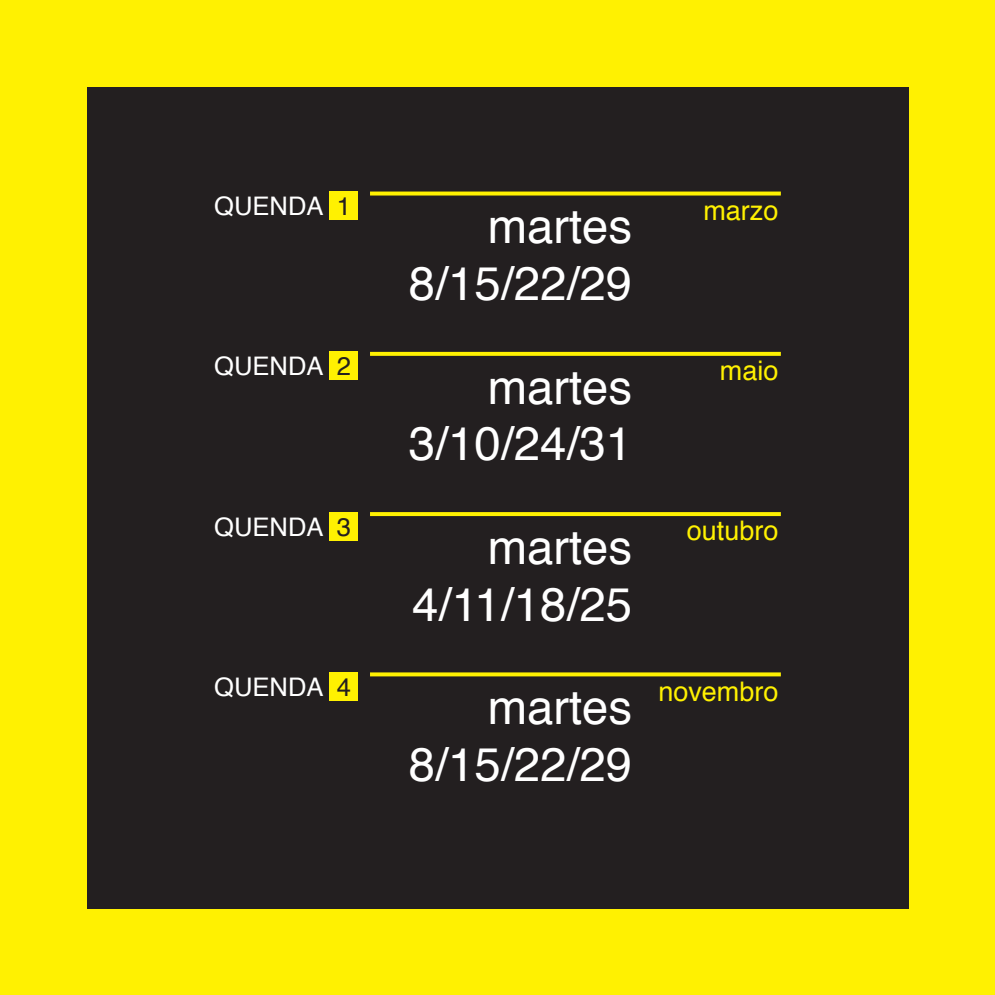
<style>
.page{position:relative;width:995px;height:995px;background:#fff101}
.page>*{position:absolute;margin:0;border:0;box-sizing:border-box;transform-origin:0 0}
.t1{font:47.25px/56.7px "Helvetica";color:#fff;text-align:right}
.t2{font:27px "Helvetica";color:#fff101}
.t3{font:25.65px "Helvetica";color:#fff}
.s1{color:#231f20}
</style>
<div class="page">
<div style="left:87px;top:87px;width:821px;height:821px;background:#231f20"></div>
<svg style="left:370px;top:192px;width:411px;height:4px;background:#e5d804"></svg>
<div style="left:330px;top:191px;width:28px;height:29px;background:#fff101"></div>
<svg style="left:370px;top:352px;width:411px;height:4px;background:#f7e902"></svg>
<div style="left:330px;top:351px;width:28px;height:29px;background:#fff101"></div>
<svg style="left:370px;top:512px;width:411px;height:4px;background:#faec01"></svg>
<div style="left:330px;top:512px;width:28px;height:28px;background:#fff101"></div>
<svg style="left:370px;top:672px;width:411px;height:4px;background:#e7da04"></svg>
<div style="left:330px;top:672px;width:28px;height:29px;background:#fff101"></div>
<p class="t3" style="left:214px;top:186px;width:138px">QUENDA <span class="s1">1</span></p>
<p class="t2" style="left:703px;top:189px;width:77px">marzo</p>
<p class="t1" style="left:409px;top:200px;width:225px">martes<br>8/15/22/29</p>
<p class="t3" style="left:214px;top:346px;width:138px">QUENDA <span class="s1">2</span></p>
<p class="t2" style="left:720px;top:350px;width:60px">maio</p>
<p class="t1" style="left:409px;top:360px;width:225px">martes<br>3/10/24/31</p>
<p class="t3" style="left:214px;top:507px;width:138px">QUENDA <span class="s1">3</span></p>
<p class="t2" style="left:687px;top:510px;width:93px">outubro</p>
<p class="t1" style="left:412px;top:521px;width:221px">martes<br>4/11/18/25</p>
<p class="t3" style="left:214px;top:667px;width:138px">QUENDA <span class="s1">4</span></p>
<p class="t2" style="left:658px;top:670px;width:122px">novembro</p>
<p class="t1" style="left:409px;top:681px;width:225px">martes<br>8/15/22/29</p>
</div>
